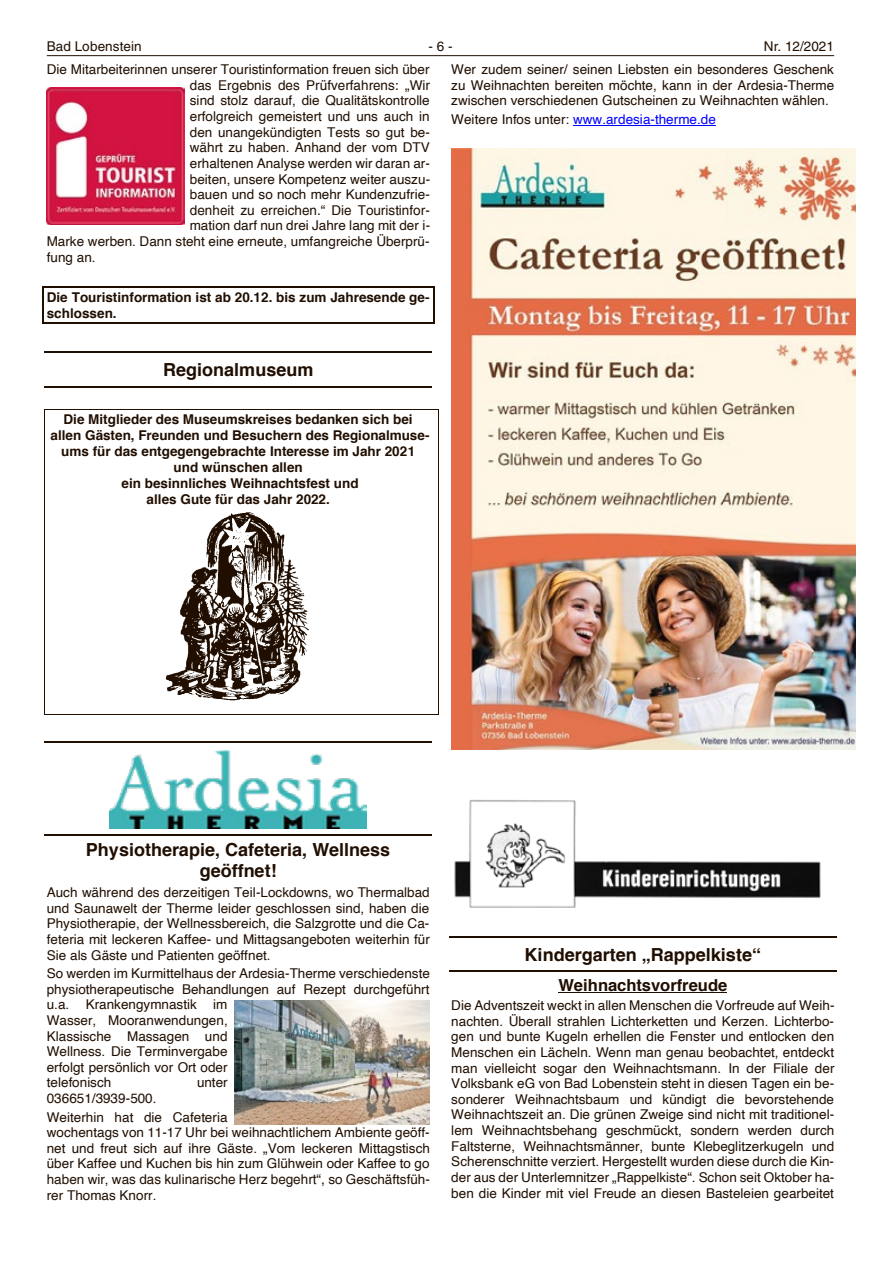
<style>
.page{position:relative;width:881px;height:1263px;background:#fff}
.page>*{position:absolute;margin:0;border:0;box-sizing:border-box;transform-origin:0 0}
.t1{font:700 18px/21.5px "Helvetica";color:#200e00;text-align:center}
.t2{font:700 16.5px "Helvetica";color:#200e00}
.t3{font:13.5px/15.6px "Helvetica";letter-spacing:.005em;color:#200e00;text-align:justify}
.t4{font:700 13.5px/16px "Helvetica";color:#200e00;text-align:center}
.t5{font:13.5px "Helvetica";letter-spacing:.005em;color:#00f}
.t6{font:13.5px "Helvetica LT";letter-spacing:.005em;color:#200e00}
.s1{font-family:"Helvetica"}
.s2{font-weight:400}
.s3{color:#200e00}
</style>
<div class="page">
<hr style="left:47px;top:55px;width:786px;height:1px;background:#200e00">
<hr style="left:45px;top:351px;width:387px;height:1px;background:#200e00">
<hr style="left:45px;top:386px;width:387px;height:1px;background:#200e00">
<hr style="left:45px;top:409px;width:393px;height:1px;background:#200e00">
<svg style="left:44px;top:409px;width:1px;height:98px"></svg>
<svg style="left:438px;top:409px;width:1px;height:98px"></svg>
<hr style="left:45px;top:714px;width:393px;height:1px;background:#200e00">
<hr style="left:44px;top:507px;width:1px;height:207px;background:#200e00">
<hr style="left:438px;top:507px;width:1px;height:207px;background:#200e00">
<hr style="left:45px;top:742px;width:387px;height:1px;background:#200e00">
<hr style="left:45px;top:835px;width:387px;height:1px;background:#200e00">
<hr style="left:573px;top:125px;width:142px;height:1px;background:#00f">
<hr style="left:449px;top:936px;width:387px;height:1px;background:#200e00">
<hr style="left:449px;top:971px;width:387px;height:1px;background:#200e00">
<hr style="left:558px;top:992px;width:169px;height:1px;background:#200e00">
<img style="left:165px;top:512px;width:144px;height:189px">
<img style="left:110px;top:749px;width:256px;height:79px">
<img style="left:451px;top:149px;width:404px;height:600px">
<img style="left:454px;top:799px;width:367px;height:109px">
<hr style="left:43px;top:286px;width:390px;height:1px;background:#200e00">
<hr style="left:43px;top:323px;width:390px;height:1px;background:#200e00">
<svg style="left:42px;top:286px;width:1px;height:38px"></svg>
<svg style="left:433px;top:286px;width:1px;height:38px"></svg>
<img style="left:47px;top:88px;width:137px;height:137px">
<img style="left:234px;top:1000px;width:195px;height:125px">
<p class="t6" style="left:763px;top:38px;width:71px">Nr. 12/2021</p>
<p class="t6" style="left:47px;top:38px;width:96px">Bad Lobenstein</p>
<p class="t6" style="left:425px;top:38px;width:28px"><span class="s1">–</span>- 6 -</p>
<p class="t3" style="left:436px;top:41px;width:20px">6 –</p>
<p class="t4" style="left:763px;top:41px;width:72px"><span class="s2">Nr.</span> 12/2021</p>
<p class="t3" style="left:47px;top:41px;width:95px">Bad Lobenstein</p>
<p class="t3" style="left:47px;top:62px;width:384px">Die Mitarbeiterinnen unserer Touristinformation freuen sich über</p>
<p class="t3" style="left:190px;top:78px;width:241px">das Ergebnis des Prüfverfahrens: „Wir</p>
<p class="t3" style="left:190px;top:93px;width:241px">sind stolz darauf, die Qualitätskontrolle</p>
<p class="t3" style="left:190px;top:109px;width:241px">erfolgreich gemeistert und uns auch in</p>
<p class="t3" style="left:190px;top:124px;width:241px">den unangekündigten Tests so gut be-</p>
<p class="t3" style="left:190px;top:140px;width:241px">währt zu haben. Anhand der vom DTV</p>
<p class="t3" style="left:190px;top:156px;width:241px">erhaltenen Analyse werden wir daran ar-</p>
<p class="t3" style="left:190px;top:171px;width:242px">beiten, unsere Kompetenz weiter auszu-</p>
<p class="t3" style="left:190px;top:187px;width:241px">bauen und so noch mehr Kundenzufrie-</p>
<p class="t3" style="left:190px;top:202px;width:241px">denheit zu erreichen.“ Die Touristinfor-</p>
<p class="t3" style="left:190px;top:218px;width:242px">mation darf nun drei Jahre lang mit der i-</p>
<p class="t3" style="left:47px;top:234px;width:384px">Marke werben. Dann steht eine erneute, umfangreiche Überprü-</p>
<p class="t3" style="left:47px;top:249px;width:50px">fung an.</p>
<p class="t4" style="left:47px;top:289px;width:384px;text-align:left">Die Touristinformation ist ab 20.12. bis zum Jahresende ge&shy;schlossen.</p>
<h1 class="t1" style="left:163px;top:359px;width:152px">Regionalmuseum</h1>
<p class="t4" style="left:50px;top:411px;width:380px">Die Mitglieder des Museumskreises bedanken sich bei allen Gästen, Freunden und Besuchern des Regionalmuse&shy;ums für das entgegengebrachte Interesse im Jahr 2021 und wünschen allen<br>ein besinnliches Weihnachtsfest und<br>alles Gute für das Jahr 2022.</p>
<p class="t3" style="left:451px;top:62px;width:384px">Wer zudem seiner/ seinen Liebsten ein besonderes Geschenk zu Weihnachten bereiten möchte, kann in der Ardesia-Therme zwischen verschiedenen Gutscheinen zu Weihnachten wählen.</p>
<p class="t5" style="left:451px;top:109px;width:266px"><span class="s3">Weitere Infos unter:</span> www.ardesia-therme.de</p>
<h1 class="t1" style="left:86px;top:839px;width:306px">Physiotherapie, Cafeteria, Wellness geöffnet!</h1>
<p class="t3" style="left:47px;top:885px;width:384px">Auch während des derzeitigen Teil-Lockdowns, wo Thermalbad und Saunawelt der Therme leider geschlossen sind, haben die Physiotherapie, der Wellnessbereich, die Salzgrotte und die Ca&shy;feteria mit leckeren Kaffee- und Mittagsangeboten weiterhin für Sie als Gäste und Patienten geöffnet.</p>
<p class="t3" style="left:47px;top:966px;width:384px;text-align:left">So werden im Kurmittelhaus der Ardesia-Therme verschiedenste physiotherapeutische Behandlungen auf Rezept durchgeführt u.a. Krankengymnastik im<br>Wasser, Mooranwendungen,<br>Klassische Massagen und<br>Wellness. Die Terminvergabe<br>erfolgt persönlich vor Ort oder<br>telefonisch</p>
<p class="t3" style="left:197px;top:1075px;width:32px">unter</p>
<p class="t3" style="left:47px;top:1089px;width:182px;line-height:18.6px">036651/3939-500.<br>Weiterhin hat die Cafeteria</p>
<p class="t3" style="left:47px;top:1125px;width:384px">wochentags von 11-17 Uhr bei weihnachtlichem Ambiente geöff&shy;net und freut sich auf ihre Gäste. „Vom leckeren Mittagstisch über Kaffee und Kuchen bis hin zum Glühwein oder Kaffee to go haben wir, was das kulinarische Herz begehrt“, so Geschäftsfüh&shy;rer Thomas Knorr.</p>
<h1 class="t1" style="left:524px;top:943px;width:238px">Kindergarten „Rappelkiste“</h1>
<p class="t2" style="left:558px;top:972px;width:170px">Weihnachtsvorfreude</p>
<p class="t3" style="left:451px;top:998px;width:384px">Die Adventszeit weckt in allen Menschen die Vorfreude auf Weih&shy;nachten. Überall strahlen Lichterketten und Kerzen. Lichterbo&shy;gen und bunte Kugeln erhellen die Fenster und entlocken den Menschen ein Lächeln. Wenn man genau beobachtet, entdeckt man vielleicht sogar den Weihnachtsmann. In der Filiale der Volksbank eG von Bad Lobenstein steht in diesen Tagen ein be&shy;sonderer Weihnachtsbaum und kündigt die bevorstehende Weihnachtszeit an. Die grünen Zweige sind nicht mit traditionel&shy;lem Weihnachtsbehang geschmückt, sondern werden durch Faltsterne, Weihnachtsmänner, bunte Klebeglitzerkugeln und Scherenschnitte verziert. Hergestellt wurden diese durch die Kin&shy;der aus der Unterlemnitzer „Rappelkiste“. Schon seit Oktober ha&shy;ben die Kinder mit viel Freude an diesen Basteleien gearbeitet</p>
</div>
